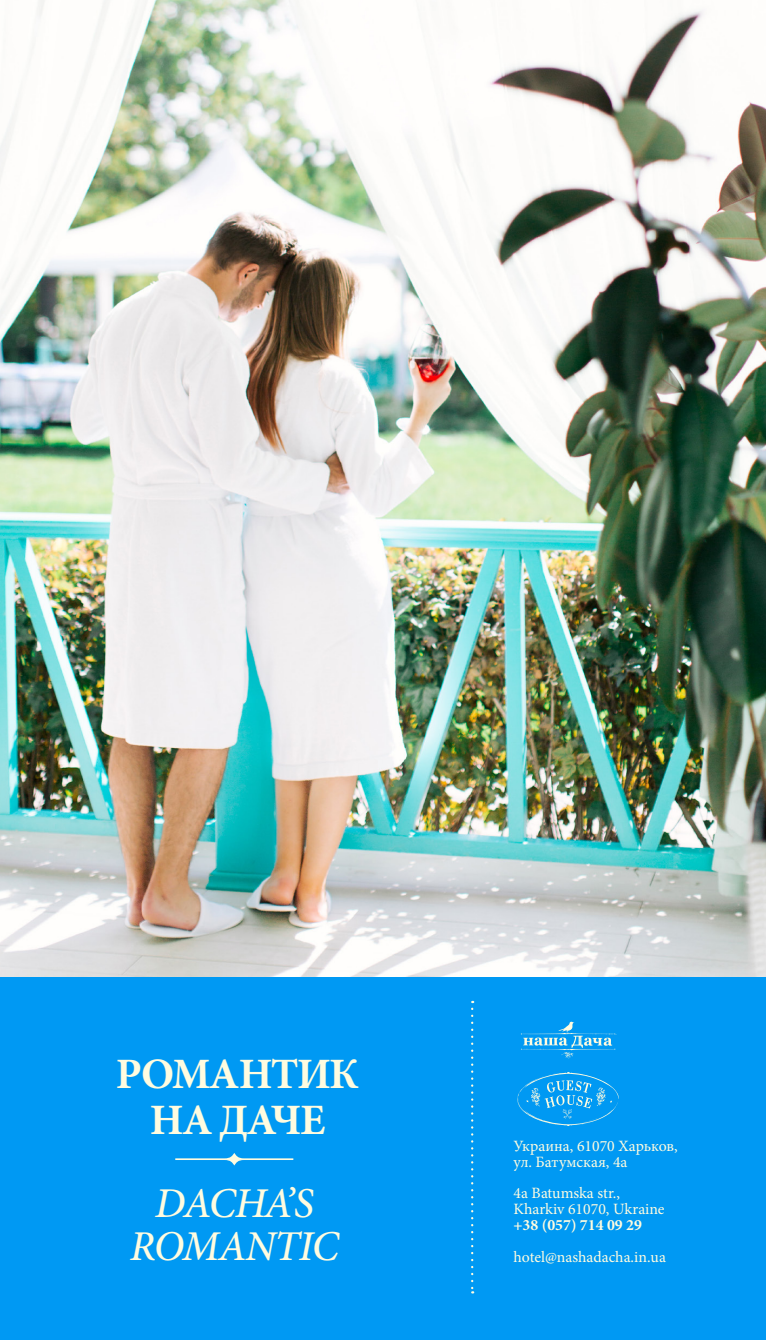
<style>
.page{position:relative;width:766px;height:1340px;background:#fff}
.page>*{position:absolute;margin:0;border:0;box-sizing:border-box;transform-origin:0 0}
.t1{font:700 43.43px/45.9px "Minion Pro";letter-spacing:-.04em;color:#fffce0;text-align:center}
.t2{font:italic 500 42.52px/42.5px "Minion Pro";letter-spacing:-.035em;color:#fffce0;text-align:center}
.t3{font:15.75px/15.8px "Minion Pro";color:#fffce0}
.s1{font-weight:700}
</style>
<div class="page">
<img style="left:0;top:1px;width:765px;height:976px">
<div style="left:0;top:977px;width:765px;height:362px;background:#0099f3"></div>
<svg style="left:517px;top:1072px;width:101px;height:54px"></svg>
<svg style="left:521px;top:1021px;width:94px;height:37px"></svg>
<svg style="left:471px;top:1000px;width:2px;height:293px"></svg>
<svg style="left:175px;top:1153px;width:118px;height:12px"></svg>
<p class="t1" style="left:116px;top:1050px;width:245px">РОМАНТИК<br>НА ДАЧЕ</p>
<p class="t2" style="left:130px;top:1182px;width:210px">DACHA’S<br>ROMANTIC</p>
<p class="t3" style="left:513px;top:1138px;width:166px">Украина, 61070 Харьков, ул. Батумская, 4а</p>
<p class="t3" style="left:513px;top:1185px;width:152px">4a Batumska str.,<br>Kharkiv 61070, Ukraine</p>
<p class="t3" style="left:513px;top:1209px;width:154px;line-height:31.5px"><span class="s1">+38 (057) 714 09 29 </span>hotel@nashadacha.in.ua</p>
</div>
